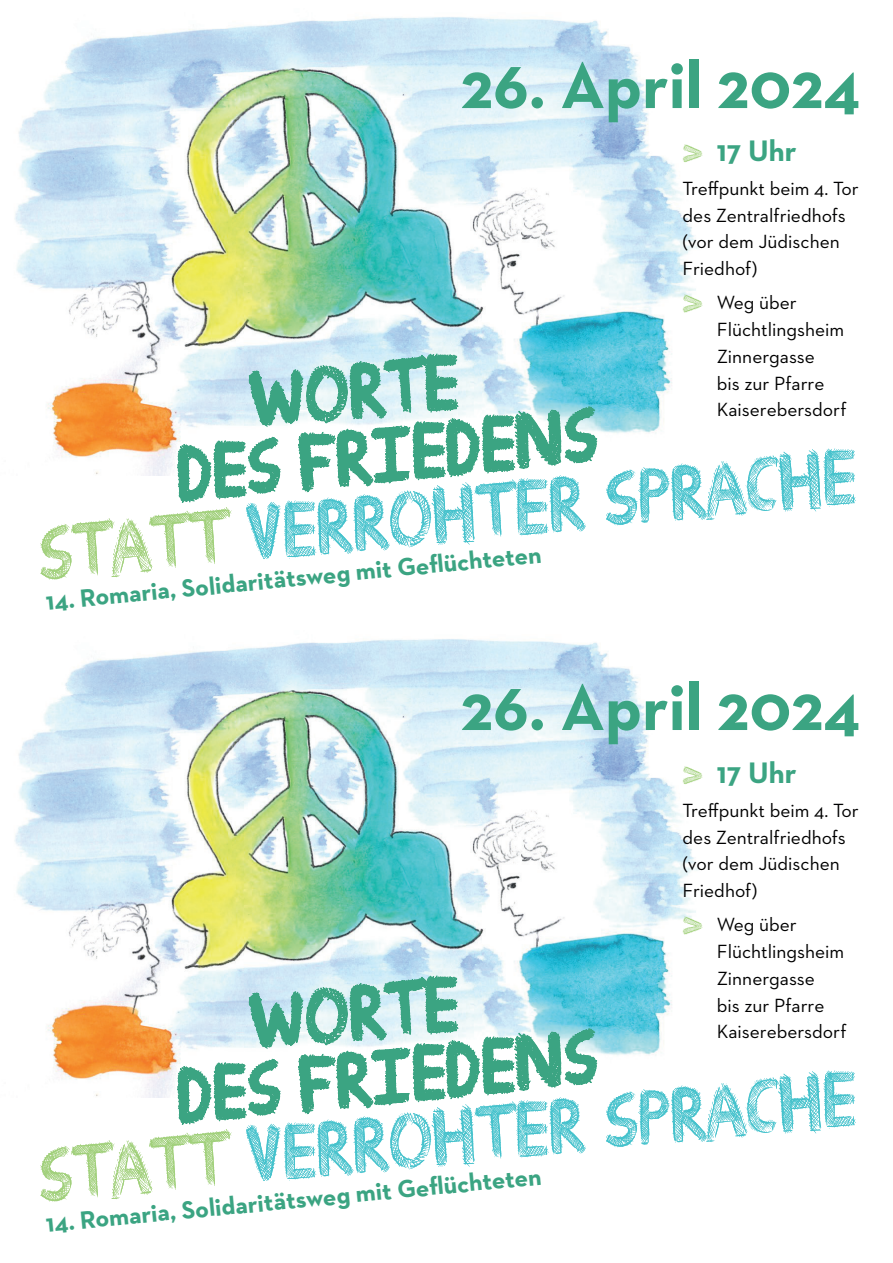
<style>
.page{position:relative;width:893px;height:1263px;background:#fff}
.page>*{position:absolute;margin:0;border:0;box-sizing:border-box;transform-origin:0 0}
.t1{font:75.9px "Drawing Guides";color:#45c2cc}
.t2{font:75.9px/66px "Drawing Guides";color:#3ba482}
.t3{font:700 67.35px "Neutraface 2 Text";color:#3ba482}
.t4{font:700 30.15px "Neutraface 2 Text";color:#3ba482}
.t5{font:700 25.35px "Neutraface 2 Text";color:#3ba482}
.t6{font:19.5px/26.7px "Neutraface 2 Text";color:#000001}
.s1{color:#a1d07b}
</style>
<div class="page">
<img style="left:14px;top:17px;width:689px;height:458px">
<svg style="left:683px;top:144px;width:19px;height:18px"></svg>
<svg style="left:683px;top:294px;width:19px;height:19px"></svg>
<img style="left:14px;top:639px;width:689px;height:458px">
<svg style="left:683px;top:766px;width:19px;height:18px"></svg>
<svg style="left:683px;top:916px;width:19px;height:19px"></svg>
<h2 class="t3" style="left:461px;top:42px;width:402px">26. April 2024</h2>
<h3 class="t4" style="left:717px;top:132px;width:81px">17 Uhr</h3>
<p class="t6" style="left:683px;top:175px;width:178px">Treffpunkt beim 4. Tor des Zentralfriedhofs (vor dem Jüdischen<br>Friedhof)</p>
<p class="t6" style="left:717px;top:289px;width:131px">Weg über<br>Flüchtlingsheim<br>Zinnergasse<br>bis zur Pfarre<br>Kaiserebersdorf</p>
<h1 class="t2" style="left:169px;top:377px;width:424px;text-indent:80px;rotate:-5deg">WORTE<br>DES FRIEDENS</h1>
<h1 class="t1" style="left:35px;top:513px;width:823px;rotate:-5deg"><span class="s1">STATT</span> VERROHTER SPRACHE</h1>
<p class="t5" style="left:44px;top:583px;width:499px;rotate:-5deg">14. Romaria, Solidaritätsweg mit Gefl üchteten</p>
<h2 class="t3" style="left:461px;top:664px;width:402px">26. April 2024</h2>
<h3 class="t4" style="left:717px;top:754px;width:81px">17 Uhr</h3>
<p class="t6" style="left:683px;top:796px;width:178px">Treffpunkt beim 4. Tor des Zentralfriedhofs (vor dem Jüdischen<br>Friedhof)</p>
<p class="t6" style="left:717px;top:911px;width:131px">Weg über<br>Flüchtlingsheim<br>Zinnergasse<br>bis zur Pfarre<br>Kaiserebersdorf</p>
<h1 class="t2" style="left:169px;top:999px;width:424px;text-indent:80px;rotate:-5deg">WORTE<br>DES FRIEDENS</h1>
<h1 class="t1" style="left:35px;top:1135px;width:823px;rotate:-5deg"><span class="s1">STATT</span> VERROHTER SPRACHE</h1>
<p class="t5" style="left:44px;top:1205px;width:499px;rotate:-5deg">14. Romaria, Solidaritätsweg mit Gefl üchteten</p>
</div>
